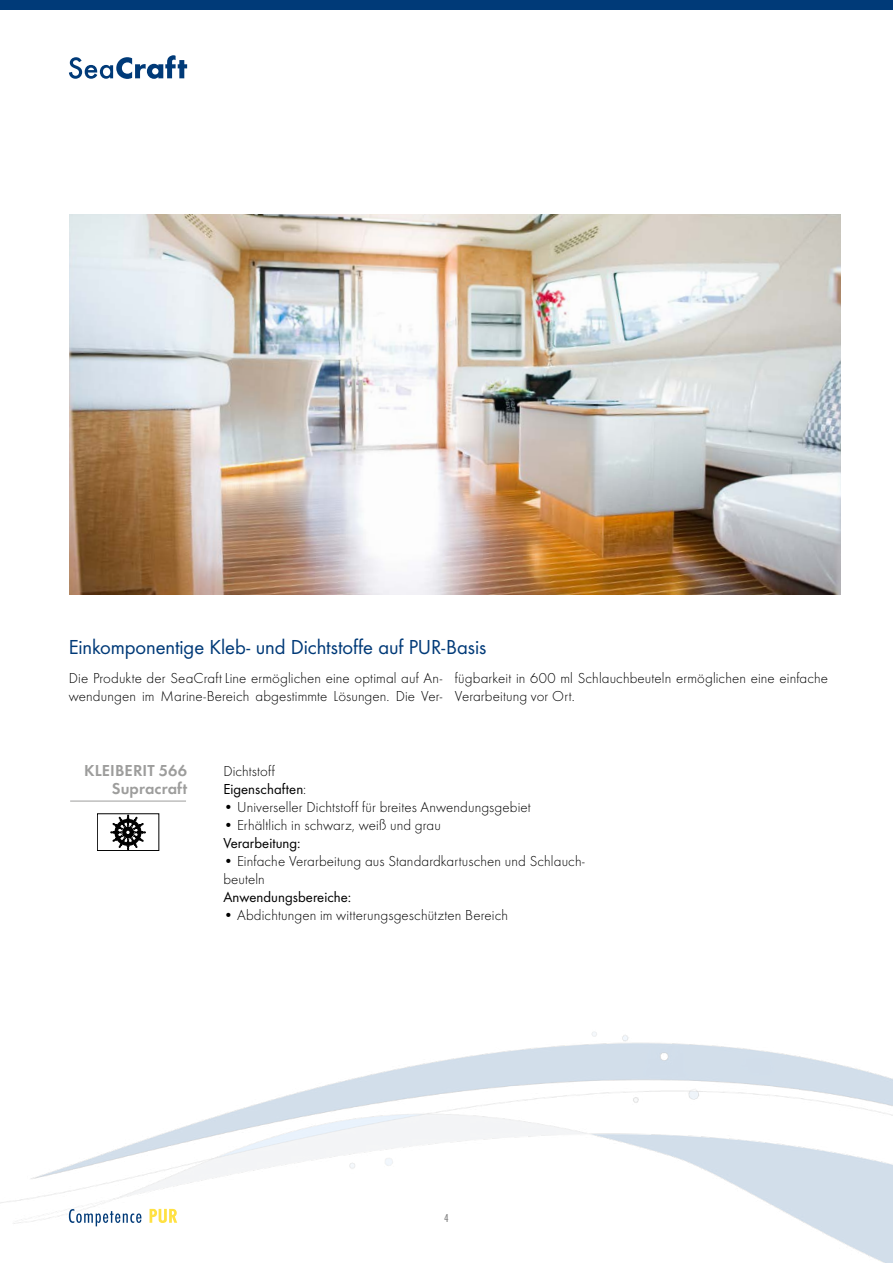
<style>
.page{position:relative;width:893px;height:1263px;background:#fff}
.page>*{position:absolute;margin:0;border:0;box-sizing:border-box;transform-origin:0 0}
.t1{font:21px "Futura Boo";letter-spacing:-.005em;color:#003a78}
.t2{font:16.5px/18px "Futura Dem";letter-spacing:.005em;color:#9d9d9c;text-align:right}
.t3{font:300 15px/18px "Futura";letter-spacing:.005em;color:#000}
.t4{font:15px "Futura Boo";letter-spacing:.005em;color:#000}
.t5{font:500 12px "Futura Con";color:#878787}
.s1{font-family:"Futura";font-weight:300}
</style>
<div class="page">
<img style="left:0;top:1031px;width:893px;height:232px">
<svg style="left:69px;top:1209px;width:72px;height:17px"></svg>
<svg style="left:150px;top:1209px;width:27px;height:14px"></svg>
<svg style="left:69px;top:55px;width:118px;height:24px"></svg>
<hr style="left:70px;top:801px;width:116px;height:1px;background:#9d9d9c">
<div style="left:97px;top:813px;width:62px;height:38px;border:1px solid #000"></div>
<svg style="left:111px;top:815px;width:35px;height:35px"></svg>
<img style="left:69px;top:214px;width:771px;height:380px">
<div style="left:0;top:0;width:893px;height:10px;background:#003a78"></div>
<h1 class="t1" style="left:69px;top:634px;width:419px">Einkomponentige Kleb- und Dichtstoffe auf PUR-Basis</h1>
<p class="t3" style="left:69px;top:669px;width:375px">Die Produkte der SeaCraft Line ermöglichen eine optimal auf An&shy;wendungen im Marine-Bereich abgestimmte Lösungen. Die Ver-</p>
<p class="t3" style="left:455px;top:669px;width:375px">fügbarkeit in 600 ml Schlauchbeuteln ermöglichen eine einfache<br>Verarbeitung vor Ort.</p>
<p class="t2" style="left:84px;top:760px;width:104px">KLEIBERIT 566<br>Supracraft</p>
<p class="t3" style="left:223px;top:762px;width:53px">Dichtstoff</p>
<p class="t4" style="left:223px;top:780px;width:84px">Eigenschaften<span class="s1">:</span></p>
<p class="t3" style="left:223px;top:798px;width:309px">• Universeller Dichtstoff für breites Anwendungsgebiet</p>
<p class="t3" style="left:223px;top:816px;width:219px">• Erhältlich in schwarz, weiß und grau</p>
<p class="t4" style="left:223px;top:834px;width:79px">Verarbeitung:</p>
<p class="t3" style="left:223px;top:852px;width:363px">• Einfache Verarbeitung aus Standardkartuschen und Schlauch&shy;beuteln</p>
<p class="t4" style="left:223px;top:888px;width:129px">Anwendungsbereiche:</p>
<p class="t3" style="left:223px;top:906px;width:286px">• Abdichtungen im witterungsgeschützten Bereich</p>
<p class="t5" style="left:444px;top:1211px;width:6px">4</p>
</div>
